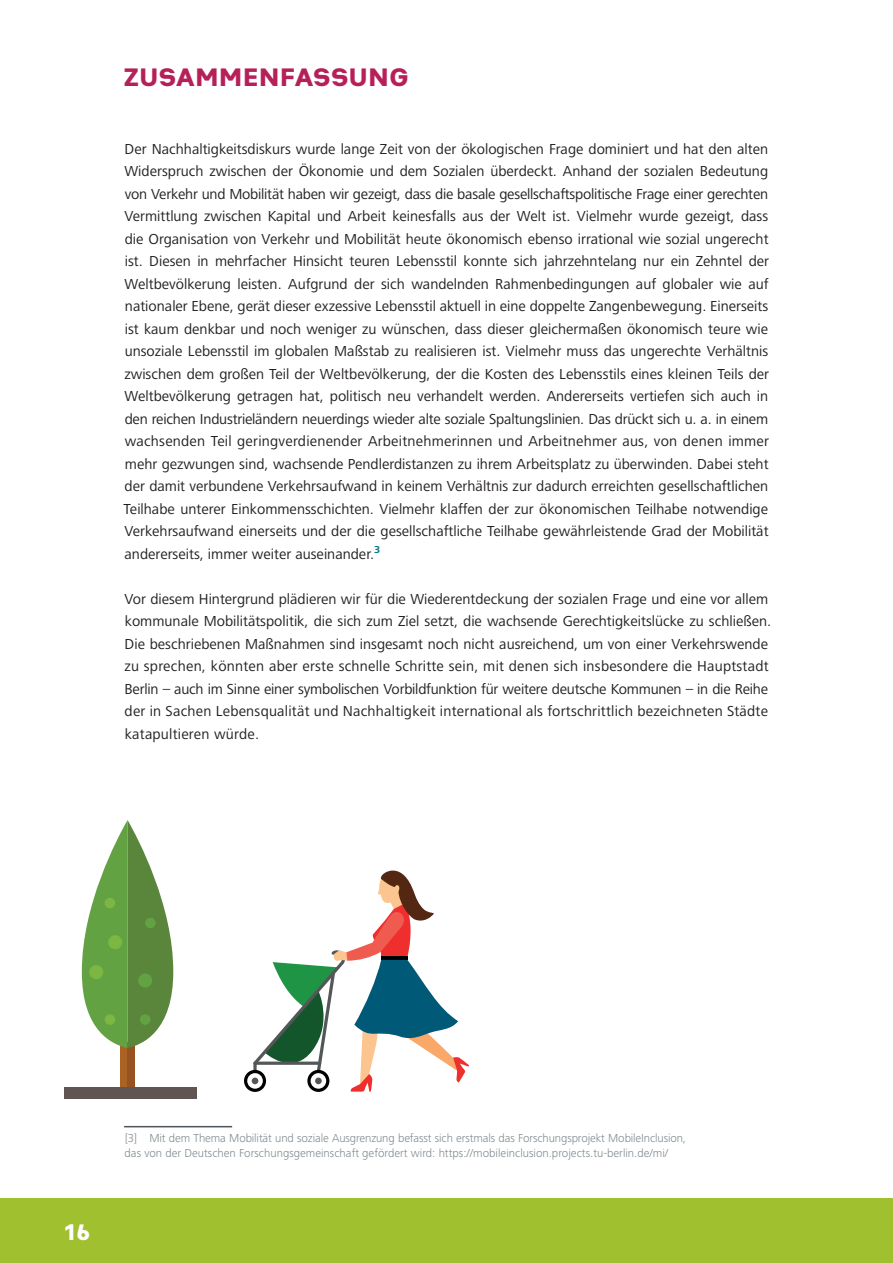
<style>
.page{position:relative;width:893px;height:1263px;background:#fff}
.page>*{position:absolute;margin:0;border:0;box-sizing:border-box;transform-origin:0 0}
.t1{font:800 27px "Heimat Sans";color:#b62058}
.t2{font:800 24px "Heimat Sans";color:#fff}
.t3{font:15px/22.5px "Frutiger Next LT";color:#231f20;text-align:justify}
.t4{font:300 12px/15px "Frutiger Next LT";letter-spacing:-.01em;color:#7d868b}
</style>
<div class="page">
<div style="left:0;top:1198px;width:893px;height:65px;background:#a1c030"></div>
<hr style="left:124px;top:1126px;width:108px;height:1px;background:#4d545a">
<div style="left:120px;top:1042px;width:8px;height:48px;background:#aa6325"></div>
<div style="left:128px;top:1042px;width:7px;height:48px;background:#965320"></div>
<svg style="left:82px;top:820px;width:91px;height:228px"></svg>
<div style="left:105px;top:898px;width:10px;height:10px;background:#7bb742;border-radius:50%"></div>
<div style="left:140px;top:1014px;width:10px;height:11px;background:#63a242;border-radius:50%"></div>
<div style="left:89px;top:965px;width:14px;height:14px;background:#7bb742;border-radius:50%"></div>
<div style="left:138px;top:973px;width:14px;height:14px;background:#63a242;border-radius:50%"></div>
<div style="left:108px;top:935px;width:14px;height:14px;background:#7bb742;border-radius:50%"></div>
<div style="left:105px;top:1014px;width:10px;height:11px;background:#7bb742;border-radius:50%"></div>
<div style="left:145px;top:918px;width:11px;height:10px;background:#63a242;border-radius:50%"></div>
<div style="left:64px;top:1087px;width:133px;height:12px;background:#605550"></div>
<svg style="left:244px;top:870px;width:225px;height:222px"></svg>
<h1 class="t1" style="left:123px;top:59px;width:287px">ZUSAMMENFASSUNG</h1>
<p class="t3" style="left:124px;top:138px;width:647px">Der Nachhaltigkeitsdiskurs wurde lange Zeit von der ökologischen Frage dominiert und hat den alten Widerspruch zwischen der Ökonomie und dem Sozialen überdeckt. Anhand der sozialen Bedeutung von Verkehr und Mobilität haben wir gezeigt, dass die basale gesellschaftspolitische Frage einer gerechten Vermittlung zwischen Kapital und Arbeit keinesfalls aus der Welt ist. Vielmehr wurde gezeigt, dass die Organisation von Verkehr und Mobilität heute ökonomisch ebenso irrational wie sozial ungerecht ist. Diesen in mehrfacher Hinsicht teuren Lebensstil konnte sich jahrzehntelang nur ein Zehntel der Weltbevölkerung leisten. Aufgrund der sich wandelnden Rahmenbedingungen auf globaler wie auf nationaler Ebene, gerät dieser exzessive Lebensstil aktuell in eine doppelte Zangenbewegung. Einerseits ist kaum denkbar und noch weniger zu wünschen, dass dieser gleichermaßen ökonomisch teure wie unsoziale Lebensstil im globalen Maßstab zu realisieren ist. Vielmehr muss das ungerechte Verhältnis zwischen dem großen Teil der Weltbevölkerung, der die Kosten des Lebensstils eines kleinen Teils der Weltbevölkerung getragen hat, politisch neu verhandelt werden. Andererseits vertiefen sich auch in den reichen Industrieländern neuerdings wieder alte soziale Spaltungslinien. Das drückt sich u. a. in einem wachsenden Teil geringverdienender Arbeitnehmerinnen und Arbeitnehmer aus, von denen immer mehr gezwungen sind, wachsende Pendlerdistanzen zu ihrem Arbeitsplatz zu überwinden. Dabei steht der damit verbundene Verkehrsaufwand in keinem Verhältnis zur dadurch erreichten gesellschaftlichen Teilhabe unterer Einkommensschichten. Vielmehr klaffen der zur ökonomischen Teilhabe notwendige Verkehrsaufwand einerseits und der die gesellschaftliche Teilhabe gewährleistende Grad der Mobilität andererseits, immer weiter auseinander.<sup>3</sup></p>
<p class="t3" style="left:124px;top:588px;width:648px;text-align:left">Vor diesem Hintergrund plädieren wir für die Wiederentdeckung der sozialen Frage und eine vor allem kommunale Mobilitätspolitik, die sich zum Ziel setzt, die wachsende Gerechtigkeitslücke zu schließen.<br>Die beschriebenen Maßnahmen sind insgesamt noch nicht ausreichend, um von einer Verkehrswende zu sprechen, könnten aber erste schnelle Schritte sein, mit denen sich insbesondere die Hauptstadt Berlin – auch im Sinne einer symbolischen Vorbildfunktion für weitere deutsche Kommunen – in die Reihe der in Sachen Lebensqualität und Nachhaltigkeit international als fortschrittlich bezeichneten Städte katapultieren würde.</p>
<h2 class="t2" style="left:64px;top:1216px;width:28px">16</h2>
<p class="t4" style="left:125px;top:1130px;width:563px">[3] Mit dem Thema Mobilität und soziale Ausgrenzung befasst sich erstmals das Forschungsprojekt MobileInclusion, das von der Deutschen Forschungsgemeinschaft gefördert wird: https://mobileinclusion.projects.tu-berlin.de/mi/</p>
</div>
